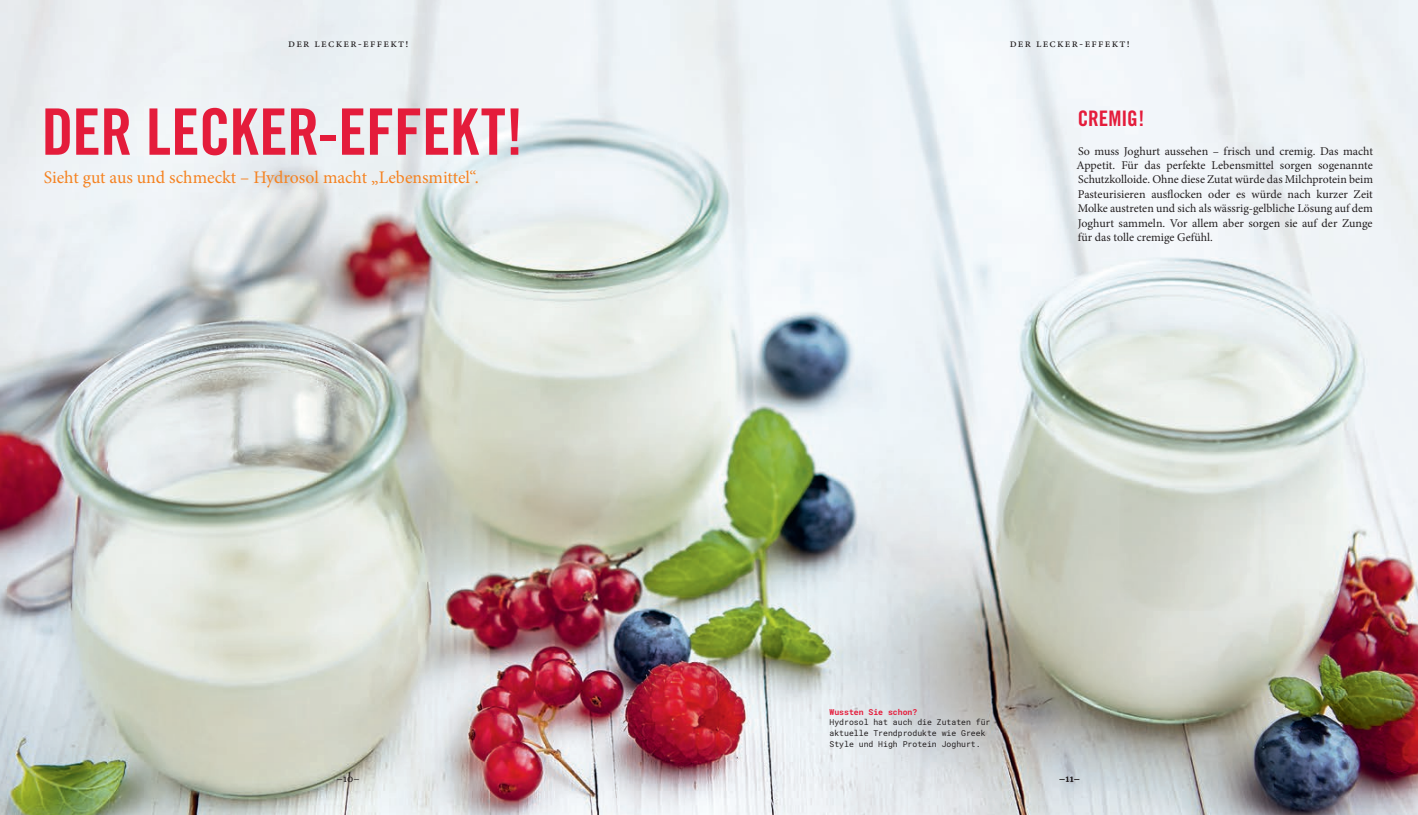
<style>
.page{position:relative;width:1418px;height:815px;background:#fff}
.page>*{position:absolute;margin:0;border:0;box-sizing:border-box;transform-origin:0 0}
.t1{font:64.12px "Trade Gothic Bold Cond Twenty";letter-spacing:-.01em;color:#e41c3b}
.t2{font:21.38px "Trade Gothic Bold Cond Twenty";letter-spacing:-.01em;color:#e41c3b}
.t3{font:17.62px "Minion Pro";letter-spacing:-.005em;color:#f58220}
.t4{font:11.88px/14.4px "Minion Pro";letter-spacing:.005em;color:#231f20;text-align:justify}
.t5{font:11.88px "Minion Pro";letter-spacing:.1em;color:#231f20}
.t6{font:8.12px/10.8px "Roboto Mono";color:#231f20}
.t7{font:700 8.12px "Roboto Mono";color:#e41c3b}
</style>
<div class="page">
<img style="left:0;top:0;width:1417px;height:815px">
<p class="t5" style="left:288px;top:35px;width:121px">der lecker-effekt!</p>
<p class="t5" style="left:1009px;top:35px;width:121px">der lecker-effekt!</p>
<h1 class="t1" style="left:42px;top:93px;width:483px">DER LECKER-EFFEKT!</h1>
<h3 class="t3" style="left:44px;top:166px;width:436px">Sieht gut aus und schmeckt – Hydrosol macht „Lebensmittel“.</h3>
<h2 class="t2" style="left:1077px;top:105px;width:68px">CREMIG!</h2>
<p class="t4" style="left:1076px;top:144px;width:298px">So muss Joghurt aussehen – frisch und cremig. Das macht Appetit. Für das perfekte Lebensmittel sorgen sogenannte Schutzkolloide. Ohne diese Zutat würde das Milchprotein beim Pasteurisieren ausflocken oder es würde nach kurzer Zeit Molke austreten und sich als wässrig-gelbliche Lösung auf dem Joghurt sammeln. Vor allem aber sorgen sie auf der Zunge für das tolle cremige Gefühl.</p>
<p class="t7" style="left:829px;top:706px;width:89px">Wussten Sie schon?</p>
<p class="t6" style="left:829px;top:717px;width:162px">Hydrosol hat auch die Zutaten für aktuelle Trendprodukte wie Greek<br>Style und High Protein Joghurt.</p>
<p class="t4" style="left:337px;top:771px;width:25px">–10–</p>
<p class="t4" style="left:1059px;top:771px;width:22px">–11–</p>
</div>
